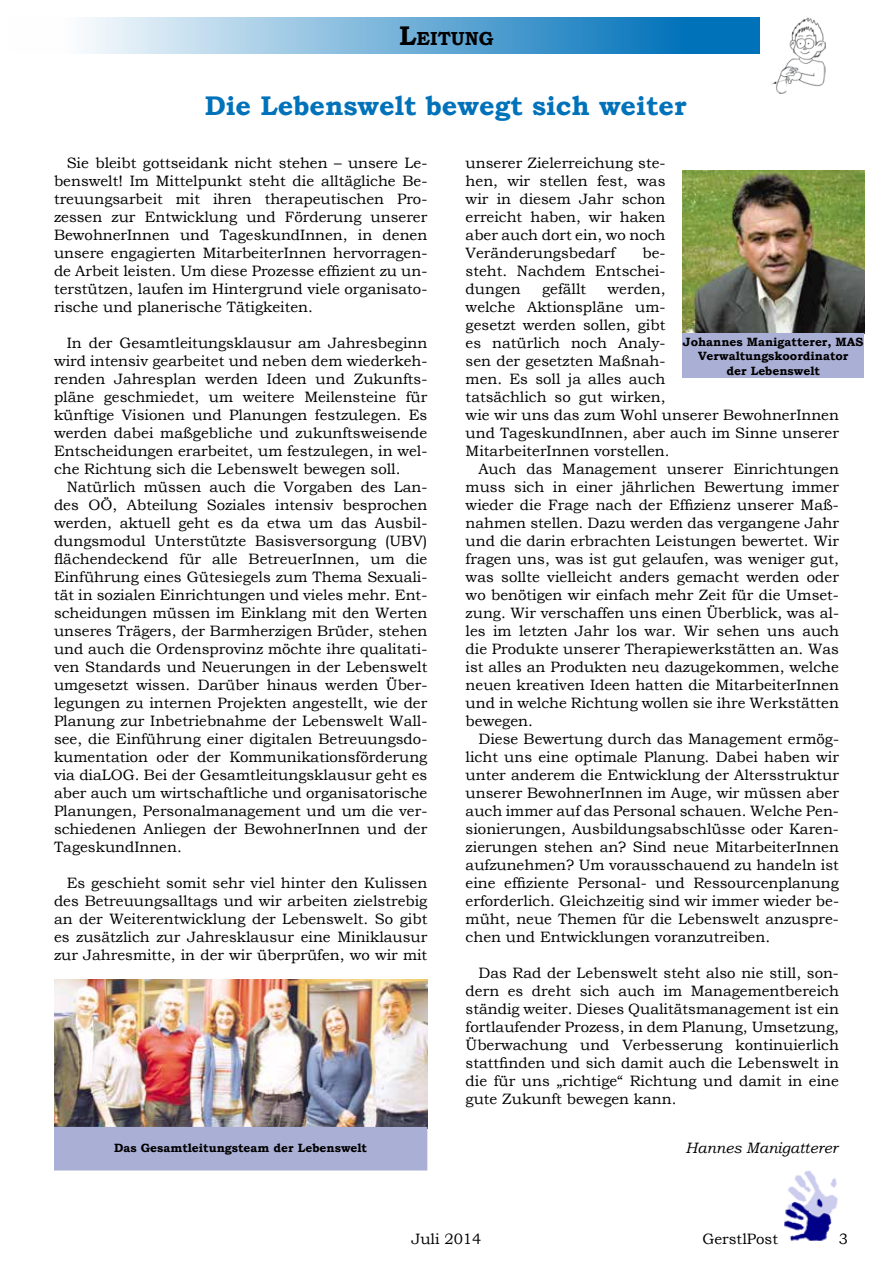
<style>
.page{position:relative;width:893px;height:1263px;background:#fff}
.page>*{position:absolute;margin:0;border:0;box-sizing:border-box;transform-origin:0 0}
.t1{font:700 27px "Bookman Old Style";color:#0072ba}
.t2{font:700 18.9px "Bookman Old Style";color:#000}
.t3{font:15px/18px "Bookman Old Style";color:#000;text-align:justify}
.t4{font:italic 15px "Bookman Old Style";color:#000}
.t5{font:700 12px/14.4px "Bookman Old Style";color:#000;text-align:center}
.s1{font-size:27px}
</style>
<div class="page">
<img style="left:784px;top:1170px;width:54px;height:70px">
<div style="left:9px;top:17px;width:750px;height:37px;background:linear-gradient(to right,#fff,#0066b4)"></div>
<img style="left:771px;top:17px;width:55px;height:77px">
<img style="left:682px;top:170px;width:182px;height:164px">
<div style="left:682px;top:334px;width:182px;height:44px;background:#aaafd5"></div>
<img style="left:54px;top:979px;width:373px;height:148px">
<div style="left:55px;top:1128px;width:372px;height:42px;background:#aaafd5"></div>
<div style="left:54px;top:1127px;width:373px;height:43px;border:2px solid #aaafd5"></div>
<p class="t2" style="left:399px;top:25px;width:96px"><span class="s1">L</span>EITUNG</p>
<h1 class="t1" style="left:205px;top:86px;width:483px">Die Lebenswelt bewegt sich weiter</h1>
<p class="t3" style="left:54px;top:154px;width:375px;text-indent:13px">Sie bleibt gottseidank nicht stehen – unsere Le&shy;benswelt! Im Mittelpunkt steht die alltägliche Be&shy;treuungsarbeit mit ihren therapeutischen Pro&shy;zessen zur Entwicklung und Förderung unserer BewohnerInnen und TageskundInnen, in denen unsere engagierten MitarbeiterInnen hervorragen&shy;de Arbeit leisten. Um diese Prozesse effizient zu un&shy;terstützen, laufen im Hintergrund viele organisato&shy;rische und planerische Tätigkeiten.</p>
<p class="t3" style="left:54px;top:334px;width:375px;text-indent:13px">In der Gesamtleitungsklausur am Jahresbeginn wird intensiv gearbeitet und neben dem wiederkeh&shy;renden Jahresplan werden Ideen und Zukunfts&shy;pläne geschmiedet, um weitere Meilensteine für künftige Visionen und Planungen festzulegen. Es werden dabei maßgebliche und zukunftsweisende Entscheidungen erarbeitet, um festzulegen, in wel&shy;che Richtung sich die Lebenswelt bewegen soll.</p>
<p class="t3" style="left:54px;top:478px;width:375px;text-indent:13px">Natürlich müssen auch die Vorgaben des Lan&shy;des OÖ, Abteilung Soziales intensiv besprochen werden, aktuell geht es da etwa um das Ausbil&shy;dungsmodul Unterstützte Basisversorgung (UBV) flächendeckend für alle BetreuerInnen, um die Einführung eines Gütesiegels zum Thema Sexuali&shy;tät in sozialen Einrichtungen und vieles mehr. Ent&shy;scheidungen müssen im Einklang mit den Werten unseres Trägers, der Barmherzigen Brüder, stehen und auch die Ordensprovinz möchte ihre qualitati&shy;ven Standards und Neuerungen in der Lebenswelt umgesetzt wissen. Darüber hinaus werden Über&shy;legungen zu internen Projekten angestellt, wie der Planung zur Inbetriebnahme der Lebenswelt Wall&shy;see, die Einführung einer digitalen Betreuungsdo&shy;kumentation oder der Kommunikationsförderung via diaLOG. Bei der Gesamtleitungsklausur geht es aber auch um wirtschaftliche und organisatorische Planungen, Personalmanagement und um die ver&shy;schiedenen Anliegen der BewohnerInnen und der TageskundInnen.</p>
<p class="t3" style="left:54px;top:874px;width:375px;text-indent:13px">Es geschieht somit sehr viel hinter den Kulissen des Betreuungsalltags und wir arbeiten zielstrebig an der Weiterentwicklung der Lebenswelt. So gibt es zusätzlich zur Jahresklausur eine Miniklausur zur Jahresmitte, in der wir überprüfen, wo wir mit</p>
<p class="t3" style="left:466px;top:154px;width:201px">unserer Zielerreichung ste&shy;hen, wir stellen fest, was wir in diesem Jahr schon erreicht haben, wir haken aber auch dort ein, wo noch Veränderungsbedarf</p>
<p class="t3" style="left:466px;top:244px;width:201px;text-indent:177px">be&shy;steht. Nachdem Entschei&shy;dungen</p>
<p class="t3" style="left:466px;top:280px;width:375px;text-align:left;text-indent:142px">werden,<br>welche Aktionspläne um-<br>gesetzt werden sollen, gibt<br>es natürlich noch Analy-<br>sen der gesetzten Maßnah-<br>men. Es soll ja alles auch<br>tatsächlich so gut wirken,<br>wie wir uns das zum Wohl unserer BewohnerInnen und TageskundInnen, aber auch im Sinne unserer<br>MitarbeiterInnen vorstellen.</p>
<p class="t3" style="left:466px;top:460px;width:375px;text-indent:13px">Auch das Management unserer Einrichtungen muss sich in einer jährlichen Bewertung immer wieder die Frage nach der Effizienz unserer Maß&shy;nahmen stellen. Dazu werden das vergangene Jahr und die darin erbrachten Leistungen bewertet. Wir fragen uns, was ist gut gelaufen, was weniger gut, was sollte vielleicht anders gemacht werden oder wo benötigen wir einfach mehr Zeit für die Umset&shy;zung. Wir verschaffen uns einen Überblick, was al&shy;les im letzten Jahr los war. Wir sehen uns auch die Produkte unserer Therapiewerkstätten an. Was ist alles an Produkten neu dazugekommen, welche neuen kreativen Ideen hatten die MitarbeiterInnen und in welche Richtung wollen sie ihre Werkstätten bewegen.</p>
<p class="t3" style="left:466px;top:730px;width:375px;text-indent:13px">Diese Bewertung durch das Management ermög&shy;licht uns eine optimale Planung. Dabei haben wir unter anderem die Entwicklung der Altersstruktur unserer BewohnerInnen im Auge, wir müssen aber auch immer auf das Personal schauen. Welche Pen&shy;sionierungen, Ausbildungsabschlüsse oder Karen&shy;zierungen stehen an? Sind neue MitarbeiterInnen aufzunehmen? Um vorausschauend zu handeln ist eine effiziente Personal- und Ressourcenplanung erforderlich. Gleichzeitig sind wir immer wieder be&shy;müht, neue Themen für die Lebenswelt anzuspre&shy;chen und Entwicklungen voranzutreiben.</p>
<p class="t3" style="left:466px;top:964px;width:375px;text-indent:13px">Das Rad der Lebenswelt steht also nie still, son&shy;dern es dreht sich auch im Managementbereich ständig weiter. Dieses Qualitätsmanagement ist ein fortlaufender Prozess, in dem Planung, Umsetzung, Überwachung und Verbesserung kontinuierlich stattfinden und sich damit auch die Lebenswelt in die für uns „richtige“ Richtung und damit in eine gute Zukunft bewegen kann.</p>
<p class="t3" style="left:542px;top:280px;width:46px">gefällt</p>
<p class="t5" style="left:683px;top:334px;width:182px">Johannes Manigatterer, MAS<br>Verwaltungskoordinator<br>der Lebenswelt</p>
<p class="t5" style="left:114px;top:1141px;width:254px">Das Gesamtleitungsteam der Lebenswelt</p>
<p class="t4" style="left:685px;top:1137px;width:154px">Hannes Manigatterer</p>
<p class="t3" style="left:411px;top:1230px;width:72px">Juli 2014</p>
<p class="t3" style="left:702px;top:1230px;width:77px">GerstlPost</p>
<p class="t3" style="left:839px;top:1230px;width:11px">3</p>
</div>
